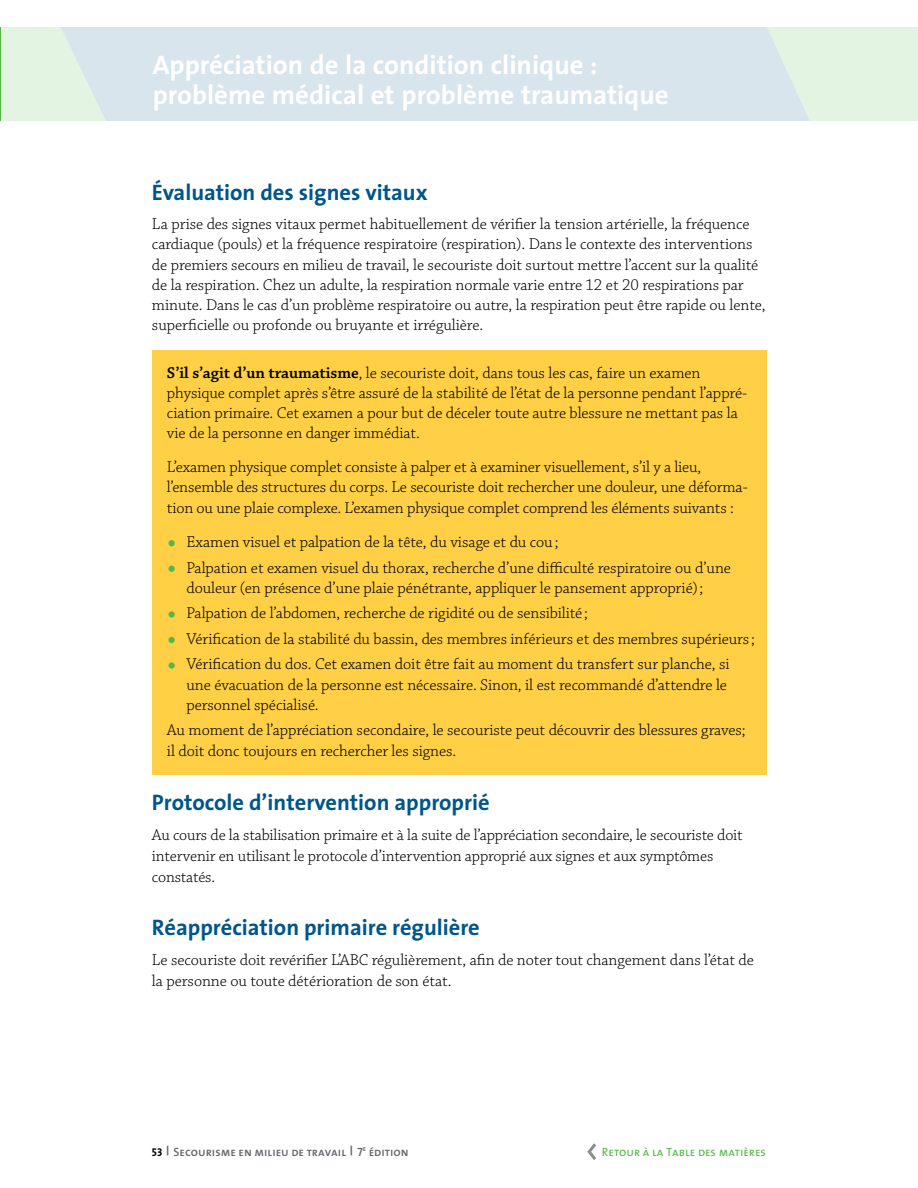
<style>
.page{position:relative;width:918px;height:1188px;background:#fff}
.page>*{position:absolute;margin:0;border:0;box-sizing:border-box;transform-origin:0 0}
.t1{font:700 27px/30px "The Sans";color:#fff}
.t2{font:700 22.5px "The Sans";color:#005689}
.t3{font:300 16.5px/20.2px "Chaparral Pro";letter-spacing:-.005em;color:#000}
.t4{font:12px "The Sans Semi Bold Caps";color:#65696e}
.t5{font:12px "The Sans Caps";color:#54b948}
.s1{font-weight:600}
.s2{font-family:"The Sans Bold Caps";font-size:11.25px;color:#000}
</style>
<div class="page">
<svg style="left:1px;top:27px;width:917px;height:94px;background:#dae8e9"></svg>
<div style="left:152px;top:350px;width:614px;height:424px;background:#ffd046"></div>
<div style="left:168px;top:540px;width:7px;height:6px;background:#54b948;border-radius:50%"></div>
<div style="left:168px;top:566px;width:7px;height:6px;background:#54b948;border-radius:50%"></div>
<svg style="left:168px;top:611px;width:7px;height:7px"></svg>
<div style="left:168px;top:637px;width:7px;height:6px;background:#54b948;border-radius:50%"></div>
<svg style="left:168px;top:662px;width:7px;height:7px"></svg>
<svg style="left:587px;top:1143px;width:9px;height:17px"></svg>
<h1 class="t1" style="left:153px;top:49px;width:517px">Appréciation de la condition clinique : problème médical et problème traumatique</h1>
<h2 class="t2" style="left:152px;top:173px;width:277px">Évaluation des signes vitaux</h2>
<p class="t3" style="left:152px;top:215px;width:615px">La prise des signes vitaux permet habituellement de vérifier la tension artérielle, la fréquence cardiaque (pouls) et la fréquence respiratoire (respiration). Dans le contexte des interventions de premiers secours en milieu de travail, le secouriste doit surtout mettre l’accent sur la qualité de la respiration. Chez un adulte, la respiration normale varie entre 12 et 20 respirations par minute. Dans le cas d’un problème respiratoire ou autre, la respiration peut être rapide ou lente, superficielle ou profonde ou bruyante et irrégulière.</p>
<p class="t3" style="left:167px;top:363px;width:582px"><span class="s1">S’il s’agit d’un traumatisme</span>, le secouriste doit, dans tous les cas, faire un examen physique complet après s’être assuré de la stabilité de l’état de la personne pendant l’appré&shy;ciation primaire. Cet examen a pour but de déceler toute autre blessure ne mettant pas la vie de la personne en danger immédiat.</p>
<p class="t3" style="left:167px;top:458px;width:582px">L’examen physique complet consiste à palper et à examiner visuellement, s’il y a lieu, l’ensemble des structures du corps. Le secouriste doit rechercher une douleur, une déforma&shy;tion ou une plaie complexe. L’examen physique complet comprend les éléments suivants :</p>
<p class="t3" style="left:186px;top:530px;width:546px;line-height:25.5px">Examen visuel et palpation de la tête, du visage et du cou;<br>Palpation et examen visuel du thorax, recherche d’une difficulté respiratoire ou d’une</p>
<p class="t3" style="left:186px;top:576px;width:570px;line-height:25.5px">douleur (en présence d’une plaie pénétrante, appliquer le pansement approprié); Palpation de l’abdomen, recherche de rigidité ou de sensibilité ;<br>Vérification de la stabilité du bassin, des membres inférieurs et des membres supérieurs; Vérification du dos. Cet examen doit être fait au moment du transfert sur planche, si</p>
<p class="t3" style="left:186px;top:675px;width:542px">une évacuation de la personne est nécessaire. Sinon, il est recommandé d’attendre le personnel spécialisé.</p>
<p class="t3" style="left:167px;top:720px;width:580px;line-height:21px">Au moment de l’appréciation secondaire, le secouriste peut découvrir des blessures graves; il doit donc toujours en rechercher les signes.</p>
<h2 class="t2" style="left:152px;top:783px;width:339px">Protocole d’intervention approprié</h2>
<p class="t3" style="left:152px;top:825px;width:592px;line-height:21px">Au cours de la stabilisation primaire et à la suite de l’appréciation secondaire, le secouriste doit intervenir en utilisant le protocole d’intervention approprié aux signes et aux symptômes constatés.</p>
<h2 class="t2" style="left:152px;top:908px;width:329px">Réappréciation primaire régulière</h2>
<p class="t3" style="left:152px;top:950px;width:603px;line-height:21px">Le secouriste doit revérifier L’ABC régulièrement, afin de noter tout changement dans l’état de la personne ou toute détérioration de son état.</p>
<p class="t4" style="left:152px;top:1142px;width:258px"><span class="s2">53</span> <sup>|</sup> Secourisme en milieu de travail <sup>|</sup> 7<sup>e</sup> édition</p>
<p class="t5" style="left:602px;top:1142px;width:166px">Retour à la Table des matières</p>
</div>
